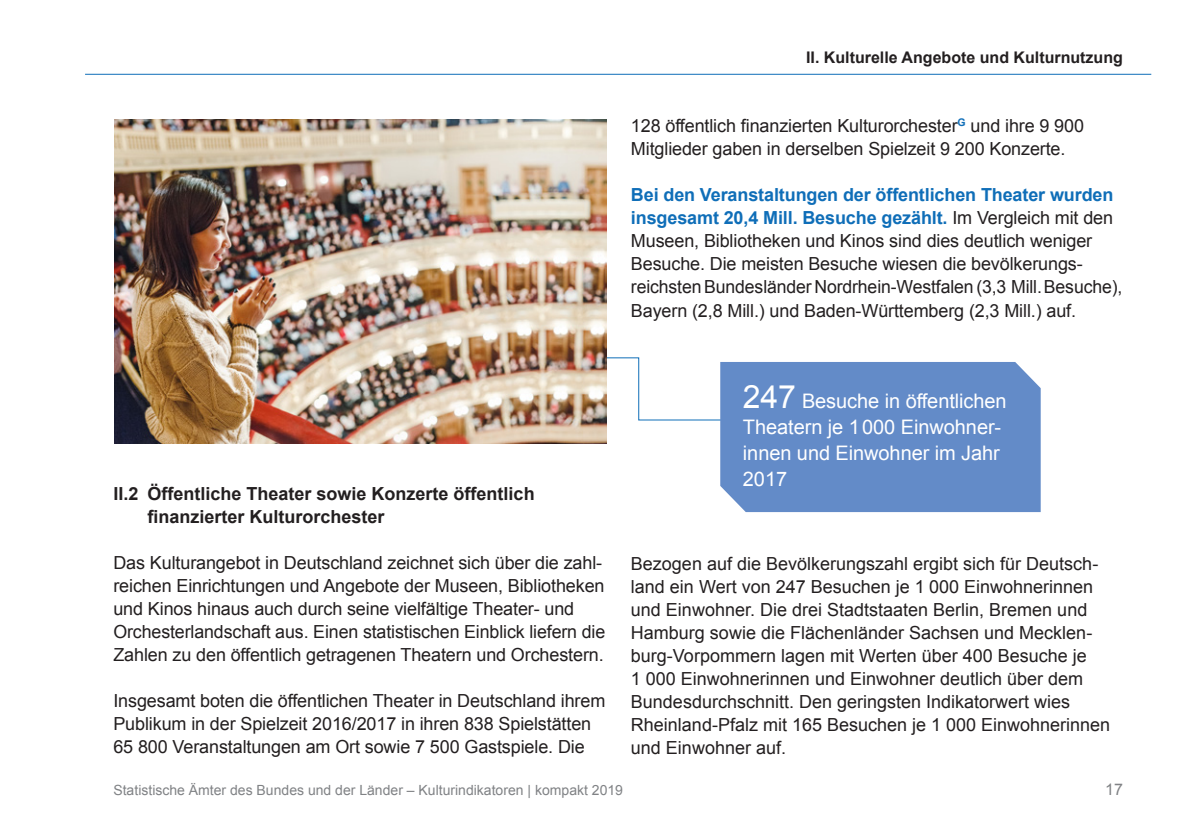
<style>
.page{position:relative;width:1191px;height:840px;background:#fff}
.page>*{position:absolute;margin:0;border:0;box-sizing:border-box;transform-origin:0 0}
.t1{font:20px/26px "Arial";letter-spacing:-.005em;color:#fff}
.t2{font:18px/23px "Arial";letter-spacing:-.005em;color:#231f20}
.t3{font:700 18px/23px "Arial";color:#231f20}
.t4{font:700 16px "Arial";color:#231f20}
.t5{font:16px "Arial";color:#808285}
.t6{font:14px "Arial";color:#808285}
.s1{font-weight:700;color:#0f6eb8}
.s2{font-size:32px}
</style>
<div class="page">
<hr style="left:85px;top:74px;width:1066px;height:1px;background:#0f6eb8">
<svg style="left:606px;top:356px;width:114px;height:65px"></svg>
<div style="left:720px;top:362px;width:320px;height:150px;background:#638bc8"></div>
<img style="left:114px;top:119px;width:492px;height:324px">
<p class="t4" style="left:806px;top:46px;width:318px">II. Kulturelle Angebote und Kulturnutzung</p>
<p class="t3" style="left:147px;top:482px;width:389px;text-indent:-34px">II.2 Öffentliche Theater sowie Konzerte öffentlich finanzierter Kulturorchester</p>
<p class="t2" style="left:113px;top:551px;width:493px">Das Kulturangebot in Deutschland zeichnet sich über die zahl&shy;reichen Einrichtungen und Angebote der Museen, Bibliotheken und Kinos hinaus auch durch seine vielfältige Theater- und Orchesterlandschaft aus. Einen statistischen Einblick liefern die Zahlen zu den öffentlich getragenen Theatern und Orchestern.</p>
<p class="t2" style="left:113px;top:689px;width:493px">Insgesamt boten die öffentlichen Theater in Deutschland ihrem<br>Publikum in der Spielzeit 2016/2017 in ihren 838 Spielstätten<br>65 800 Veranstaltungen am Ort sowie 7 500 Gastspiele. Die</p>
<p class="t2" style="left:631px;top:115px;width:454px">128 öffentlich finanzierten Kulturorchester<sup>G</sup> und ihre 9 900<br>Mitglieder gaben in derselben Spielzeit 9 200 Konzerte.</p>
<p class="t2" style="left:631px;top:184px;width:493px"><span class="s1">Bei den Veranstaltungen der öffentlichen Theater wurden insgesamt 20,4 Mill. Besuche gezählt.</span> Im Vergleich mit den Museen, Bibliotheken und Kinos sind dies deutlich weniger Besuche. Die meisten Besuche wiesen die bevölkerungs&shy;reichsten Bundesländer Nordrhein-Westfalen (3,3 Mill.Besuche), Bayern (2,8 Mill.) und Baden-Württemberg (2,3 Mill.) auf.</p>
<p class="t1" style="left:743px;top:388px;width:265px"><span class="s2">247</span> Besuche in öffentlichen<br>Theatern je 1000 Einwohner&shy;innen und Einwohner im Jahr<br>2017</p>
<p class="t2" style="left:631px;top:552px;width:481px">Bezogen auf die Bevölkerungszahl ergibt sich für Deutsch&shy;land ein Wert von 247 Besuchen je 1 000 Einwohnerinnen und Einwohner. Die drei Stadtstaaten Berlin, Bremen und Hamburg sowie die Flächenländer Sachsen und Mecklen&shy;burg-Vorpommern lagen mit Werten über 400 Besuche je<br>1 000 Einwohnerinnen und Einwohner deutlich über dem Bundesdurchschnitt. Den geringsten Indikatorwert wies Rheinland-Pfalz mit 165 Besuchen je 1 000 Einwohnerinnen und Einwohner auf.</p>
<p class="t6" style="left:113px;top:780px;width:511px">Statistische Ämter des Bundes und der Länder – Kulturindikatoren | kompakt 2019</p>
<p class="t5" style="left:1105px;top:778px;width:19px">17</p>
</div>
